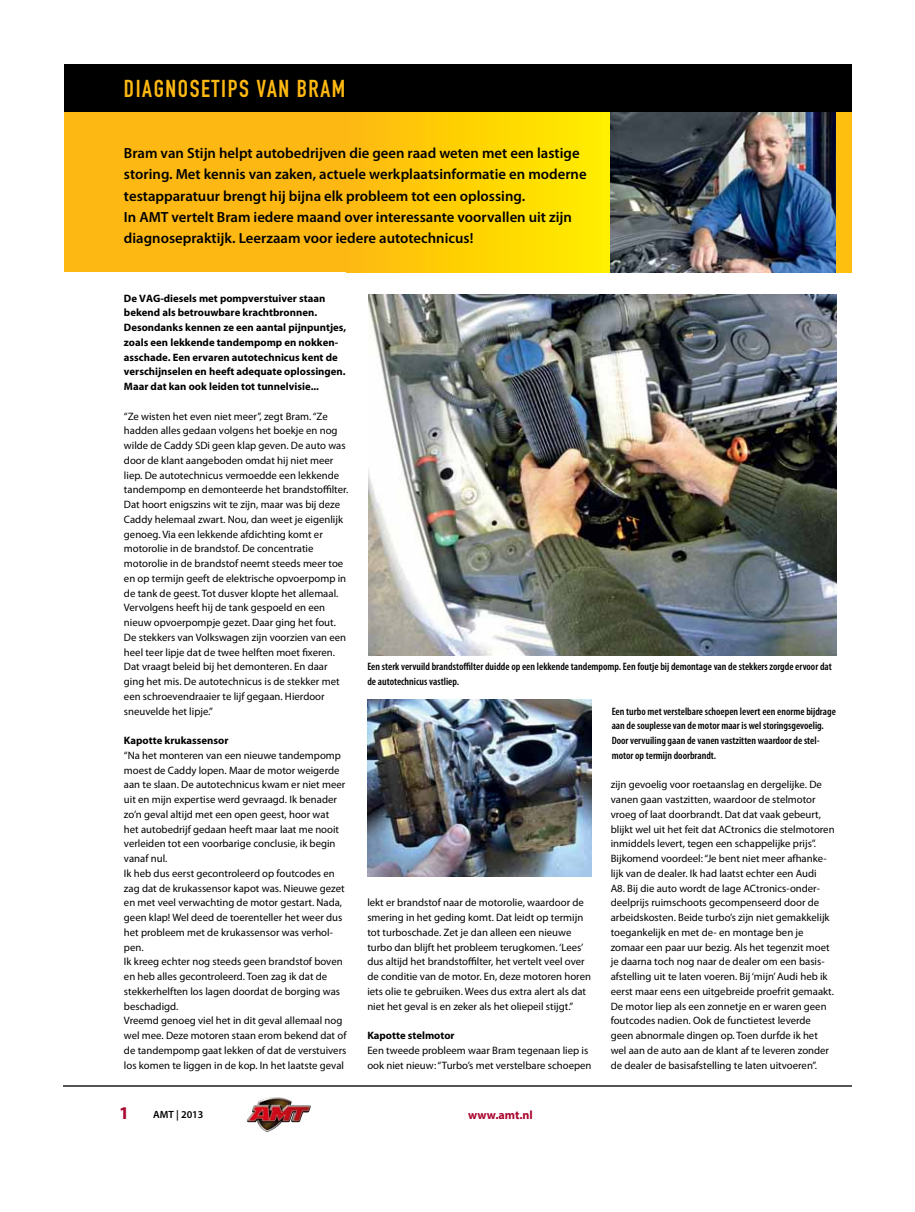
<style>
.page{position:relative;width:915px;height:1212px;background:#fff}
.page>*{position:absolute;margin:0;border:0;box-sizing:border-box;transform-origin:0 0}
.t1{font:24.15px "DIN Engschrift Std";letter-spacing:.065em;color:#fdb813}
.t2{font:700 18px "Myriad Pro";color:#aa052e}
.t3{font:700 16.05px "Myriad Pro";color:#a80c31}
.t4{font:600 14.7px/21.5px "Myriad Pro";color:#000}
.t5{font:700 12px "Myriad Pro";color:#aa052e}
.t6{font:10.65px/14.7px "Myriad Pro";color:#000}
.t7{font:600 condensed 10.65px/14.7px "Myriad Pro";color:#000}
.t8{font:700 10.65px/14.7px "Myriad Pro";color:#000}
.t9{font:600 10.5px "Myriad Pro";color:#000}
</style>
<div class="page">
<img style="left:247px;top:1097px;width:63px;height:35px">
<hr style="left:64px;top:1085px;width:786px;height:1px;background:#000">
<img style="left:368px;top:294px;width:467px;height:361px">
<img style="left:367px;top:700px;width:224px;height:177px">
<div style="left:64px;top:64px;width:786px;height:48px;background:#000"></div>
<div style="left:64px;top:112px;width:283px;height:160px;background:#fdb813"></div>
<svg style="left:347px;top:112px;width:503px;height:160px;background:#fdd105"></svg>
<img style="left:610px;top:112px;width:224px;height:160px">
<h1 class="t1" style="left:124px;top:75px;width:223px">DIAGNOSETIPS VAN BRAM</h1>
<p class="t4" style="left:124px;top:142px;width:464px">Bram van Stijn helpt autobedrijven die geen raad weten met een lastige storing. Met kennis van zaken, actuele werkplaatsinformatie en moderne testapparatuur brengt hij bijna elk probleem tot een oplossing.<br>In AMT vertelt Bram iedere maand over interessante voorvallen uit zijn diagnosepraktijk. Leerzaam voor iedere autotechnicus!</p>
<p class="t8" style="left:124px;top:290px;width:224px">De VAG-diesels met pompverstuiver staan bekend als betrouwbare krachtbronnen.<br>Desondanks kennen ze een aantal pijnpuntjes, zoals een lekkende tandempomp en nokken&shy;asschade. Een ervaren autotechnicus kent de verschijnselen en heeft adequate oplossingen.<br>Maar dat kan ook leiden tot tunnelvisie...</p>
<p class="t6" style="left:124px;top:409px;width:226px">“Ze wisten het even niet meer”, zegt Bram. “Ze hadden alles gedaan volgens het boekje en nog wilde de Caddy SDi geen klap geven. De auto was door de klant aangeboden omdat hij niet meer liep. De autotechnicus vermoedde een lekkende tandempomp en demonteerde het brandstoffilter.<br>Dat hoort enigszins wit te zijn, maar was bij deze Caddy helemaal zwart. Nou, dan weet je eigenlijk genoeg. Via een lekkende afdichting komt er motorolie in de brandstof. De concentratie motorolie in de brandstof neemt steeds meer toe en op termijn geeft de elektrische opvoerpomp in de tank de geest. Tot dusver klopte het allemaal.<br>Vervolgens heeft hij de tank gespoeld en een nieuw opvoerpompje gezet. Daar ging het fout.<br>De stekkers van Volkswagen zijn voorzien van een heel teer lipje dat de twee helften moet fixeren.<br>Dat vraagt beleid bij het demonteren. En daar ging het mis. De autotechnicus is de stekker met een schroevendraaier te lijf gegaan. Hierdoor sneuvelde het lipje.”</p>
<p class="t8" style="left:124px;top:733px;width:106px">Kapotte krukassensor</p>
<p class="t6" style="left:124px;top:748px;width:224px">“Na het monteren van een nieuwe tandempomp moest de Caddy lopen. Maar de motor weigerde aan te slaan. De autotechnicus kwam er niet meer uit en mijn expertise werd gevraagd. Ik benader zo’n geval altijd met een open geest, hoor wat het autobedrijf gedaan heeft maar laat me nooit verleiden tot een voorbarige conclusie, ik begin vanaf nul.<br>Ik heb dus eerst gecontroleerd op foutcodes en zag dat de krukassensor kapot was. Nieuwe gezet en met veel verwachting de motor gestart. Nada, geen klap! Wel deed de toerenteller het weer dus het probleem met de krukassensor was verhol&shy;pen.<br>Ik kreeg echter nog steeds geen brandstof boven en heb alles gecontroleerd. Toen zag ik dat de stekkerhelften los lagen doordat de borging was beschadigd.<br>Vreemd genoeg viel het in dit geval allemaal nog wel mee. Deze motoren staan erom bekend dat of de tandempomp gaat lekken of dat de verstuivers los komen te liggen in de kop. In het laatste geval</p>
<p class="t7" style="left:367px;top:660px;width:466px">Een sterk vervuild brandstoffilter duidde op een lekkende tandempomp. Een foutje bij demontage van de stekkers zorgde ervoor dat de autotechnicus vastliep.</p>
<p class="t7" style="left:611px;top:704px;width:226px">Een turbo met verstelbare schoepen levert een enorme bijdrage aan de souplesse van de motor maar is wel storingsgevoelig.<br>Door vervuiling gaan de vanen vastzitten waardoor de stel&shy;motor op termijn doorbrandt.</p>
<p class="t6" style="left:367px;top:895px;width:225px">lekt er brandstof naar de motorolie, waardoor de smering in het geding komt. Dat leidt op termijn tot turboschade. Zet je dan alleen een nieuwe turbo dan blijft het probleem terugkomen. ‘Lees’ dus altijd het brandstoffilter, het vertelt veel over de conditie van de motor. En, deze motoren horen iets olie te gebruiken. Wees dus extra alert als dat niet het geval is en zeker als het oliepeil stijgt.”</p>
<p class="t8" style="left:367px;top:1028px;width:89px">Kapotte stelmotor</p>
<p class="t6" style="left:367px;top:1043px;width:226px">Een tweede probleem waar Bram tegenaan liep is ook niet nieuw: “Turbo’s met verstelbare schoepen</p>
<p class="t6" style="left:610px;top:777px;width:225px">zijn gevoelig voor roetaanslag en dergelijke. De vanen gaan vastzitten, waardoor de stelmotor vroeg of laat doorbrandt. Dat dat vaak gebeurt, blijkt wel uit het feit dat ACtronics die stelmotoren inmiddels levert, tegen een schappelijke prijs”.<br>Bijkomend voordeel: “Je bent niet meer afhanke&shy;lijk van de dealer. Ik had laatst echter een Audi<br>A8. Bij die auto wordt de lage ACtronics-onder&shy;deelprijs ruimschoots gecompenseerd door de arbeidskosten. Beide turbo’s zijn niet gemakkelijk toegankelijk en met de- en montage ben je zomaar een paar uur bezig. Als het tegenzit moet je daarna toch nog naar de dealer om een basis&shy;afstelling uit te laten voeren. Bij ‘mijn’ Audi heb ik eerst maar eens een uitgebreide proefrit gemaakt.<br>De motor liep als een zonnetje en er waren geen foutcodes nadien. Ook de functietest leverde geen abnormale dingen op. Toen durfde ik het wel aan de auto aan de klant af te leveren zonder de dealer de basisafstelling te laten uitvoeren”.</p>
<h3 class="t3" style="left:124px;top:1093px;width:19px">14</h3>
<h2 class="t2" style="left:119px;top:1101px;width:11px">1</h2>
<p class="t9" style="left:153px;top:1107px;width:52px">AMT | 2013</p>
<p class="t5" style="left:468px;top:1107px;width:66px">www.amt.nl</p>
</div>
